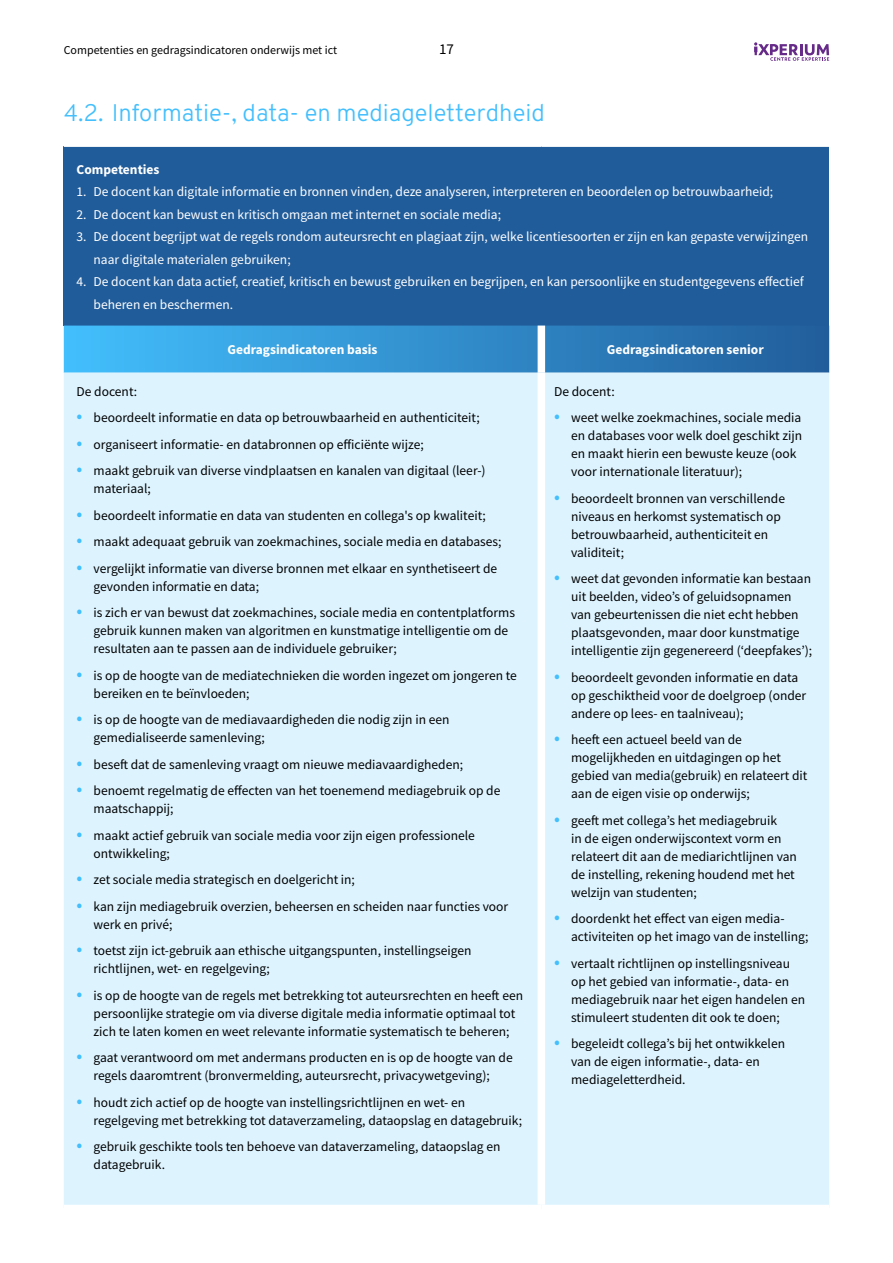
<style>
.page{position:relative;width:893px;height:1263px;background:#fff}
.page>*{position:absolute;margin:0;border:0;box-sizing:border-box;transform-origin:0 0}
.t1{font:300 24px "Overpass";color:#43bffd}
.t2{font:15px "Source Sans Pro";color:#000}
.t3{font:13.5px/18px "Source Sans Pro";color:#000}
.t4{font:13.5px/22.5px "Source Sans Pro";color:#fff}
.t5{font:700 13.5px "Source Sans Pro";color:#fff}
.t6{font:12px "Source Sans Pro";color:#000}
.s1{font-size:19.5px;color:#43bffd}
</style>
<div class="page">
<svg style="left:754px;top:42px;width:75px;height:19px"></svg>
<div style="left:64px;top:146px;width:765px;height:180px;background:#215c9a"></div>
<svg style="left:64px;top:326px;width:765px;height:47px;background:#348fcc"></svg>
<div style="left:64px;top:373px;width:765px;height:832px;background:#ddf4ff"></div>
<div style="left:538px;top:373px;width:7px;height:832px;background:#fff"></div>
<hr style="left:64px;top:146px;width:477px;height:1px;background:#fff">
<hr style="left:541px;top:146px;width:288px;height:1px;background:#fff">
<div style="left:538px;top:326px;width:7px;height:47px;background:#fff"></div>
<p class="t6" style="left:64px;top:42px;width:275px">Competenties en gedragsindicatoren onderwijs met ict</p>
<p class="t2" style="left:439px;top:40px;width:16px">17</p>
<h1 class="t1" style="left:64px;top:98px;width:483px">4.2. Informatie-, data- en mediageletterdheid</h1>
<p class="t5" style="left:77px;top:160px;width:85px">Competenties</p>
<p class="t4" style="left:77px;top:180px;width:698px">1. De docent kan digitale informatie en bronnen vinden, deze analyseren, interpreteren en beoordelen op betrouwbaarheid;</p>
<p class="t4" style="left:77px;top:203px;width:426px">2. De docent kan bewust en kritisch omgaan met internet en sociale media;</p>
<p class="t4" style="left:94px;top:225px;width:716px;text-indent:-17px">3. De docent begrijpt wat de regels rondom auteursrecht en plagiaat zijn, welke licentiesoorten er zijn en kan gepaste verwijzingen naar digitale materialen gebruiken;</p>
<p class="t4" style="left:94px;top:270px;width:712px;text-indent:-17px">4. De docent kan data actief, creatief, kritisch en bewust gebruiken en begrijpen, en kan persoonlijke en studentgegevens effectief beheren en beschermen.</p>
<p class="t5" style="left:228px;top:341px;width:152px">Gedragsindicatoren basis</p>
<p class="t5" style="left:607px;top:341px;width:158px">Gedragsindicatoren senior</p>
<p class="t3" style="left:77px;top:382px;width:62px">De docent:</p>
<p class="t3" style="left:77px;top:408px;width:405px"><span class="s1">•</span> beoordeelt informatie en data op betrouwbaarheid en authenticiteit;</p>
<p class="t3" style="left:77px;top:435px;width:349px"><span class="s1">•</span> organiseert informatie- en databronnen op efficiënte wijze;</p>
<p class="t3" style="left:94px;top:461px;width:394px;text-indent:-17px"><span class="s1">•</span> maakt gebruik van diverse vindplaatsen en kanalen van digitaal (leer-) materiaal;</p>
<p class="t3" style="left:77px;top:506px;width:411px"><span class="s1">•</span> beoordeelt informatie en data van studenten en collega's op kwaliteit;</p>
<p class="t3" style="left:77px;top:533px;width:427px"><span class="s1">•</span> maakt adequaat gebruik van zoekmachines, sociale media en databases;</p>
<p class="t3" style="left:94px;top:559px;width:405px;text-indent:-17px"><span class="s1">•</span> vergelijkt informatie van diverse bronnen met elkaar en synthetiseert de gevonden informatie en data;</p>
<p class="t3" style="left:94px;top:604px;width:423px;text-indent:-17px"><span class="s1">•</span> is zich er van bewust dat zoekmachines, sociale media en contentplatforms gebruik kunnen maken van algoritmen en kunstmatige intelligentie om de resultaten aan te passen aan de individuele gebruiker;</p>
<p class="t3" style="left:94px;top:666px;width:425px;text-indent:-17px"><span class="s1">•</span> is op de hoogte van de mediatechnieken die worden ingezet om jongeren te bereiken en te beïnvloeden;</p>
<p class="t3" style="left:94px;top:711px;width:357px;text-indent:-17px"><span class="s1">•</span> is op de hoogte van de mediavaardigheden die nodig zijn in een gemedialiseerde samenleving;</p>
<p class="t3" style="left:77px;top:755px;width:388px"><span class="s1">•</span> beseft dat de samenleving vraagt om nieuwe mediavaardigheden;</p>
<p class="t3" style="left:94px;top:782px;width:408px;text-indent:-17px"><span class="s1">•</span> benoemt regelmatig de effecten van het toenemend mediagebruik op de maatschappij;</p>
<p class="t3" style="left:94px;top:826px;width:383px;text-indent:-17px"><span class="s1">•</span> maakt actief gebruik van sociale media voor zijn eigen professionele ontwikkeling;</p>
<p class="t3" style="left:77px;top:871px;width:280px"><span class="s1">•</span> zet sociale media strategisch en doelgericht in;</p>
<p class="t3" style="left:94px;top:897px;width:416px;text-indent:-17px"><span class="s1">•</span> kan zijn mediagebruik overzien, beheersen en scheiden naar functies voor werk en privé;</p>
<p class="t3" style="left:94px;top:942px;width:380px;text-indent:-17px"><span class="s1">•</span> toetst zijn ict-gebruik aan ethische uitgangspunten, instellingseigen richtlijnen, wet- en regelgeving;</p>
<p class="t3" style="left:94px;top:986px;width:431px;text-indent:-17px"><span class="s1">•</span> is op de hoogte van de regels met betrekking tot auteursrechten en heeft een persoonlijke strategie om via diverse digitale media informatie optimaal tot zich te laten komen en weet relevante informatie systematisch te beheren;</p>
<p class="t3" style="left:77px;top:1049px;width:438px;text-align:center"><span class="s1">•</span> gaat verantwoord om met andermans producten en is op de hoogte van de regels daaromtrent (bronvermelding, auteursrecht, privacywetgeving);</p>
<p class="t3" style="left:94px;top:1093px;width:430px;text-indent:-17px"><span class="s1">•</span> houdt zich actief op de hoogte van instellingsrichtlijnen en wet- en regelgeving met betrekking tot dataverzameling, dataopslag en datagebruik;</p>
<p class="t3" style="left:94px;top:1138px;width:408px;text-indent:-17px"><span class="s1">•</span> gebruik geschikte tools ten behoeve van dataverzameling, dataopslag en datagebruik.</p>
<p class="t3" style="left:554px;top:382px;width:62px">De docent:</p>
<p class="t3" style="left:571px;top:408px;width:233px;text-indent:-17px"><span class="s1">•</span> weet welke zoekmachines, sociale media en databases voor welk doel geschikt zijn en maakt hierin een bewuste keuze (ook voor internationale literatuur);</p>
<p class="t3" style="left:571px;top:489px;width:215px;text-indent:-17px"><span class="s1">•</span> beoordeelt bronnen van verschillende niveaus en herkomst systematisch op betrouwbaarheid, authenticiteit en validiteit;</p>
<p class="t3" style="left:571px;top:569px;width:242px;text-indent:-17px"><span class="s1">•</span> weet dat gevonden informatie kan bestaan uit beelden, video’s of geluidsopnamen van gebeurtenissen die niet echt hebben plaatsgevonden, maar door kunstmatige intelligentie zijn gegenereerd (‘deepfakes’);</p>
<p class="t3" style="left:571px;top:668px;width:237px;text-indent:-17px"><span class="s1">•</span> beoordeelt gevonden informatie en data op geschiktheid voor de doelgroep (onder andere op lees- en taalniveau);</p>
<p class="t3" style="left:571px;top:731px;width:238px;text-indent:-17px"><span class="s1">•</span> heeft een actueel beeld van de mogelijkheden en uitdagingen op het gebied van media(gebruik) en relateert dit aan de eigen visie op onderwijs;</p>
<p class="t3" style="left:571px;top:811px;width:227px;text-indent:-17px"><span class="s1">•</span> geeft met collega’s het mediagebruik<br>in de eigen onderwijscontext vorm en relateert dit aan de mediarichtlijnen van de instelling, rekening houdend met het welzijn van studenten;</p>
<p class="t3" style="left:571px;top:910px;width:239px;text-indent:-17px"><span class="s1">•</span> doordenkt het effect van eigen media&shy;activiteiten op het imago van de instelling;</p>
<p class="t3" style="left:571px;top:954px;width:235px;text-indent:-17px"><span class="s1">•</span> vertaalt richtlijnen op instellingsniveau op het gebied van informatie-, data- en mediagebruik naar het eigen handelen en stimuleert studenten dit ook te doen;</p>
<p class="t3" style="left:571px;top:1035px;width:216px;text-indent:-17px"><span class="s1">•</span> begeleidt collega’s bij het ontwikkelen van de eigen informatie-, data- en mediageletterdheid.</p>
</div>
